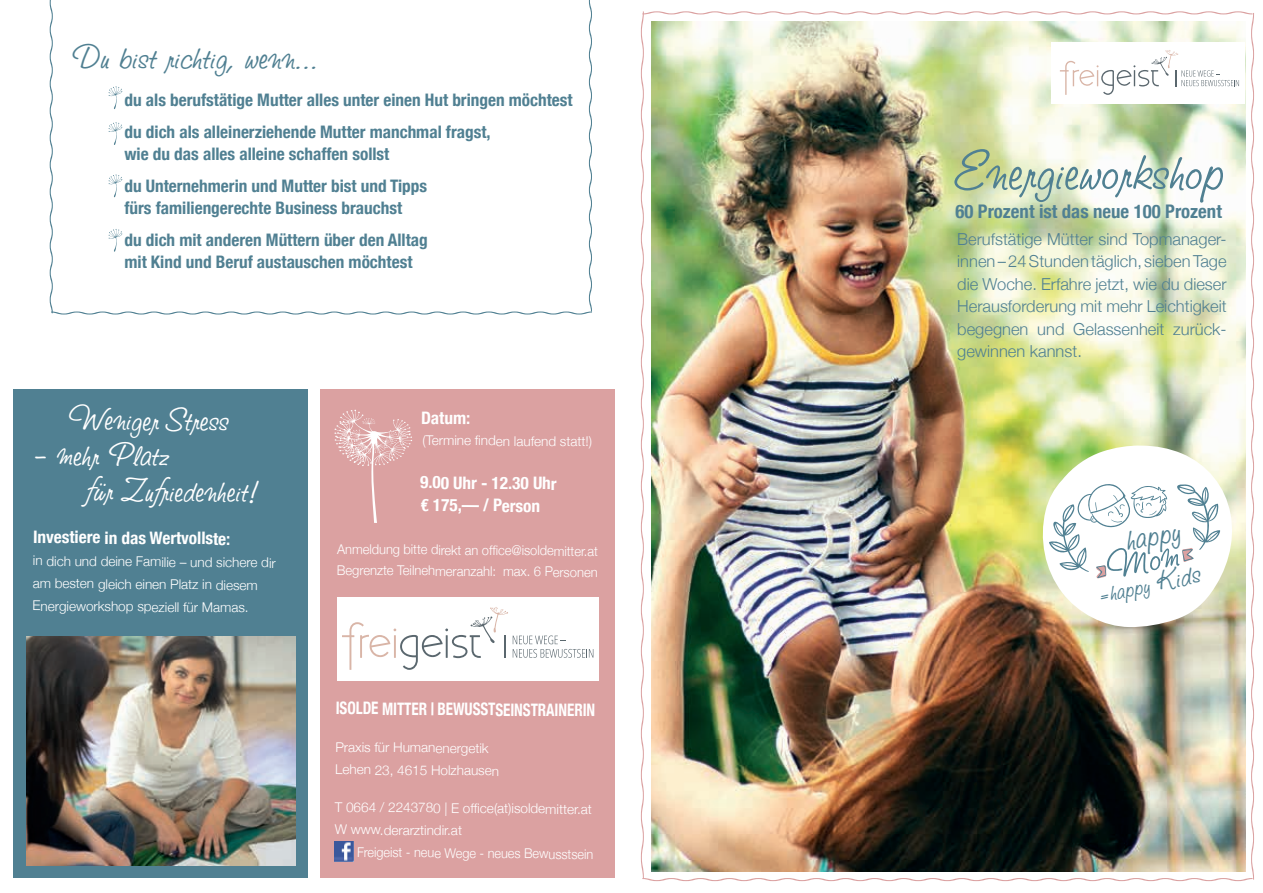
<style>
.page{position:relative;width:1263px;height:893px;background:#fff}
.page>*{position:absolute;margin:0;border:0;box-sizing:border-box;transform-origin:0 0}
.t1{font:63.9px "Studio Script ITC Std";color:#508092}
.t2{font:39.9px "Studio Script ITC Std";color:#508092}
.t3{font:37.65px/34.8px "Studio Script ITC Std";color:#fff}
.t4{font:37.2px "Studio Script ITC Std";color:#508092}
.t5{font:27.3px "Studio Script ITC Std";color:#508092}
.t6{font:700 condensed 18.75px "Helvetica Neue";color:#508092}
.t7{font:700 condensed 17.25px/31.5px "Helvetica Neue";color:#508092}
.t8{font:700 condensed 17.25px/22.5px "Helvetica Neue";letter-spacing:-.01em;color:#fff}
.t9{font:700 condensed 17.25px "Helvetica Neue";letter-spacing:-.01em;color:#fff;scale:.87 1}
.t10{font:300 16.5px/22.5px "Helvetica Neue";color:#508092;text-align:justify}
.t11{font:300 13.5px/22.4px "Helvetica Neue";letter-spacing:-.01em;color:#fff}
.t12{font:300 13.5px "Helvetica Neue";letter-spacing:-.01em;color:#fff;scale:.95 1}
.t13{font:300 13.5px "Helvetica Neue";letter-spacing:-.01em;color:#fff;scale:.96 1}
.t14{font:300 13.5px "Helvetica Neue";letter-spacing:-.01em;color:#fff;scale:.94 1}
.s1{font-size:34.35px}
</style>
<div class="page">
<div style="left:13px;top:389px;width:295px;height:489px;background:#508092"></div>
<div style="left:321px;top:389px;width:294px;height:489px;background:#dba1a1"></div>
<img style="left:26px;top:637px;width:269px;height:228px">
<div style="left:337px;top:598px;width:262px;height:83px;background:#fff"></div>
<svg style="left:342px;top:607px;width:251px;height:63px"></svg>
<svg style="left:334px;top:410px;width:78px;height:113px"></svg>
<svg style="left:50px;top:0;width:542px;height:315px"></svg>
<img style="left:334px;top:841px;width:19px;height:20px">
<img style="left:641px;top:11px;width:613px;height:870px">
<h2 class="t2" style="left:73px;top:33px;width:248px">Du bist richtig, wenn...</h2>
<p class="t7" style="left:124px;top:84px;width:450px">du als berufstätige Mutter alles unter einen Hut bringen möchtest du dich als alleinerziehende Mutter manchmal fragst,</p>
<p class="t7" style="left:124px;top:138px;width:304px">wie du das alles alleine schaffen sollst<br>du Unternehmerin und Mutter bist und Tipps</p>
<p class="t7" style="left:124px;top:192px;width:305px">fürs familiengerechte Business brauchst<br>du dich mit anderen Müttern über den Alltag</p>
<p class="t7" style="left:124px;top:246px;width:289px">mit Kind und Beruf austauschen möchtest</p>
<h3 class="t3" style="left:70px;top:399px;width:161px;rotate:1deg">Weniger Stress</h3>
<h3 class="t3" style="left:88px;top:435px;width:175px;text-indent:-53px;rotate:1deg">– mehr Platz<br>für Zufriedenheit!</h3>
<p class="t8" style="left:33px;top:524px;width:199px;rotate:1deg">Investiere in das Wertvollste:</p>
<p class="t11" style="left:33px;top:550px;width:245px">in dich und deine Familie – und sichere dir am besten gleich einen Platz in diesem<br>Energieworkshop speziell für Mamas.</p>
<p class="t8" style="left:421px;top:406px;width:51px;rotate:1deg">Datum:</p>
<p class="t11" style="left:423px;top:429px;width:171px">(Termine finden laufend statt!)</p>
<p class="t8" style="left:420px;top:470px;width:138px;rotate:1deg">9.00 Uhr - 12.30 Uhr € 175,— / Person</p>
<p class="t12" style="left:337px;top:542px;width:276px">Anmeldung bitte direkt an office@isoldemitter.at</p>
<p class="t13" style="left:337px;top:560px;width:273px;rotate:1deg">Begrenzte Teilnehmeranzahl: max. 6 Personen</p>
<p class="t9" style="left:336px;top:699px;width:300px">ISOLDE MITTER | BEWUSSTSEINSTRAINERIN</p>
<p class="t11" style="left:335px;top:736px;width:165px">Praxis für Humanenergetik<br>Lehen 23, 4615 Holzhausen</p>
<p class="t11" style="left:335px;top:797px;width:259px;line-height:21.9px">T 0664 / 2243780 | E office(at)isoldemitter.at<br>W www.derarztindir.at</p>
<p class="t14" style="left:357px;top:845px;width:253px">Freigeist - neue Wege - neues Bewusstsein</p>
<h1 class="t1" style="left:955px;top:132px;width:270px">Energieworkshop</h1>
<p class="t6" style="left:955px;top:200px;width:268px">60 Prozent ist das neue 100 Prozent</p>
<p class="t10" style="left:957px;top:227px;width:271px">Berufstätige Mütter sind Topmanager&shy;innen – 24 Stunden täglich, sieben Tage die Woche. Erfahre jetzt, wie du dieser Herausforderung mit mehr Leichtigkeit begegnen und Gelassenheit zurück&shy;gewinnen kannst.</p>
<h3 class="t4" style="left:1121px;top:518px;width:57px;rotate:-11deg">happy</h3>
<h3 class="t5" style="left:1096px;top:579px;width:104px;rotate:-12deg">=happy <span class="s1">Kids</span></h3>
</div>
